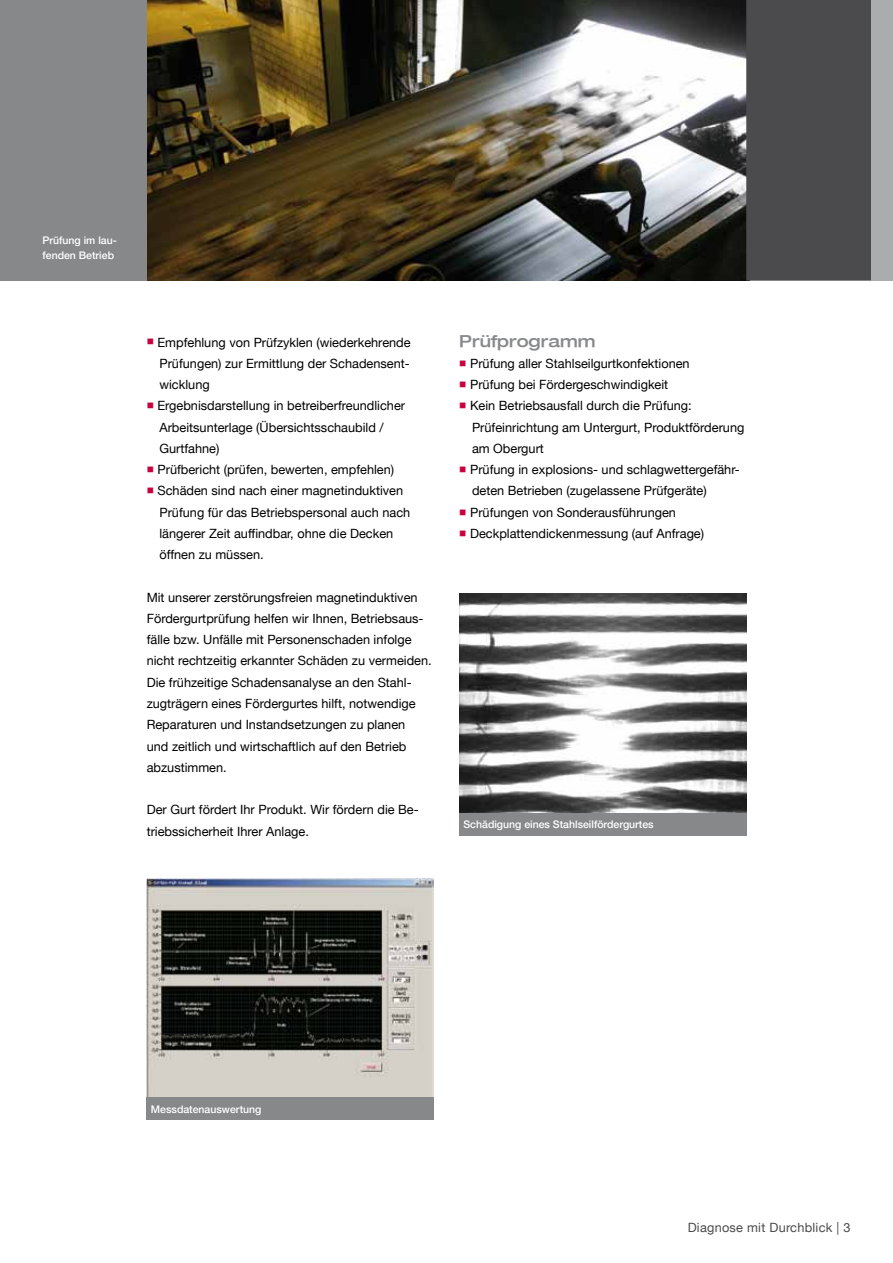
<style>
.page{position:relative;width:893px;height:1263px;background:#fff}
.page>*{position:absolute;margin:0;border:0;box-sizing:border-box;transform-origin:0 0}
.t1{font:500 expanded 16.5px "Helvetica Neue LT";color:#88898b}
.t2{font:12.75px/21.3px "Helvetica Neue LT";color:#000}
.t3{font:12.75px "Helvetica Neue LT";letter-spacing:.02em;color:#4b4b4d}
.t4{font:500 10.5px/15px "Helvetica Neue LT";color:#fff}
.s1{color:#c9003e}
</style>
<div class="page">
<img style="left:147px;top:0;width:599px;height:281px">
<div style="left:0;top:0;width:147px;height:281px;background:#87888a"></div>
<div style="left:746px;top:0;width:126px;height:281px;background:#4b4b4d"></div>
<div style="left:872px;top:0;width:21px;height:281px;background:#abacae"></div>
<img style="left:147px;top:878px;width:287px;height:219px">
<img style="left:459px;top:594px;width:287px;height:219px">
<div style="left:147px;top:1097px;width:287px;height:23px;background:#87888a"></div>
<div style="left:459px;top:813px;width:287px;height:23px;background:#87888a"></div>
<p class="t4" style="left:43px;top:233px;width:76px">Prüfung im lau&shy;fenden Betrieb</p>
<p class="t2" style="left:159px;top:331px;width:253px;text-align:justify;text-indent:-13px"><span class="s1">■</span> Empfehlung von Prüfzyklen (wiederkehrende Prüfungen) zur Ermittlung der Schadensent&shy;wicklung</p>
<p class="t2" style="left:159px;top:395px;width:247px;text-indent:-13px"><span class="s1">■</span> Ergebnisdarstellung in betreiberfreundlicher<br>Arbeitsunterlage (Übersichtsschaubild /<br>Gurtfahne)</p>
<p class="t2" style="left:147px;top:459px;width:249px"><span class="s1">■</span> Prüfbericht (prüfen, bewerten, empfehlen)</p>
<p class="t2" style="left:159px;top:480px;width:252px;text-indent:-13px"><span class="s1">■</span> Schäden sind nach einer magnetinduktiven Prüfung für das Betriebspersonal auch nach längerer Zeit auffindbar, ohne die Decken öffnen zu müssen.</p>
<p class="t2" style="left:147px;top:586px;width:287px">Mit unserer zerstörungsfreien magnetinduktiven Fördergurtprüfung helfen wir Ihnen, Betriebsaus&shy;fälle bzw. Unfälle mit Personenschaden infolge nicht rechtzeitig erkannter Schäden zu vermeiden.<br>Die frühzeitige Schadensanalyse an den Stahl&shy;zugträgern eines Fördergurtes hilft, notwendige Reparaturen und Instandsetzungen zu planen<br>und zeitlich und wirtschaftlich auf den Betrieb abzustimmen.</p>
<p class="t2" style="left:147px;top:799px;width:274px">Der Gurt fördert Ihr Produkt. Wir fördern die Be&shy;triebssicherheit Ihrer Anlage.</p>
<p class="t1" style="left:459px;top:330px;width:138px">Prüfprogramm</p>
<p class="t2" style="left:459px;top:352px;width:232px"><span class="s1">■</span> Prüfung aller Stahlseilgurtkonfektionen</p>
<p class="t2" style="left:459px;top:374px;width:211px"><span class="s1">■</span> Prüfung bei Fördergeschwindigkeit</p>
<p class="t2" style="left:472px;top:395px;width:274px;text-indent:-13px"><span class="s1">■</span> Kein Betriebsausfall durch die Prüfung:<br>Prüfeinrichtung am Untergurt, Produktförderung am Obergurt</p>
<p class="t2" style="left:472px;top:459px;width:269px;text-indent:-13px"><span class="s1">■</span> Prüfung in explosions- und schlagwettergefähr&shy;deten Betrieben (zugelassene Prüfgeräte)</p>
<p class="t2" style="left:459px;top:501px;width:218px"><span class="s1">■</span> Prüfungen von Sonderausführungen</p>
<p class="t2" style="left:459px;top:523px;width:246px"><span class="s1">■</span> Deckplattendickenmessung (auf Anfrage)</p>
<p class="t4" style="left:463px;top:816px;width:192px">Schädigung eines Stahlseilfördergurtes</p>
<p class="t4" style="left:151px;top:1101px;width:112px">Messdatenauswertung</p>
<p class="t3" style="left:688px;top:1220px;width:164px">Diagnose mit Durchblick | 3</p>
</div>
